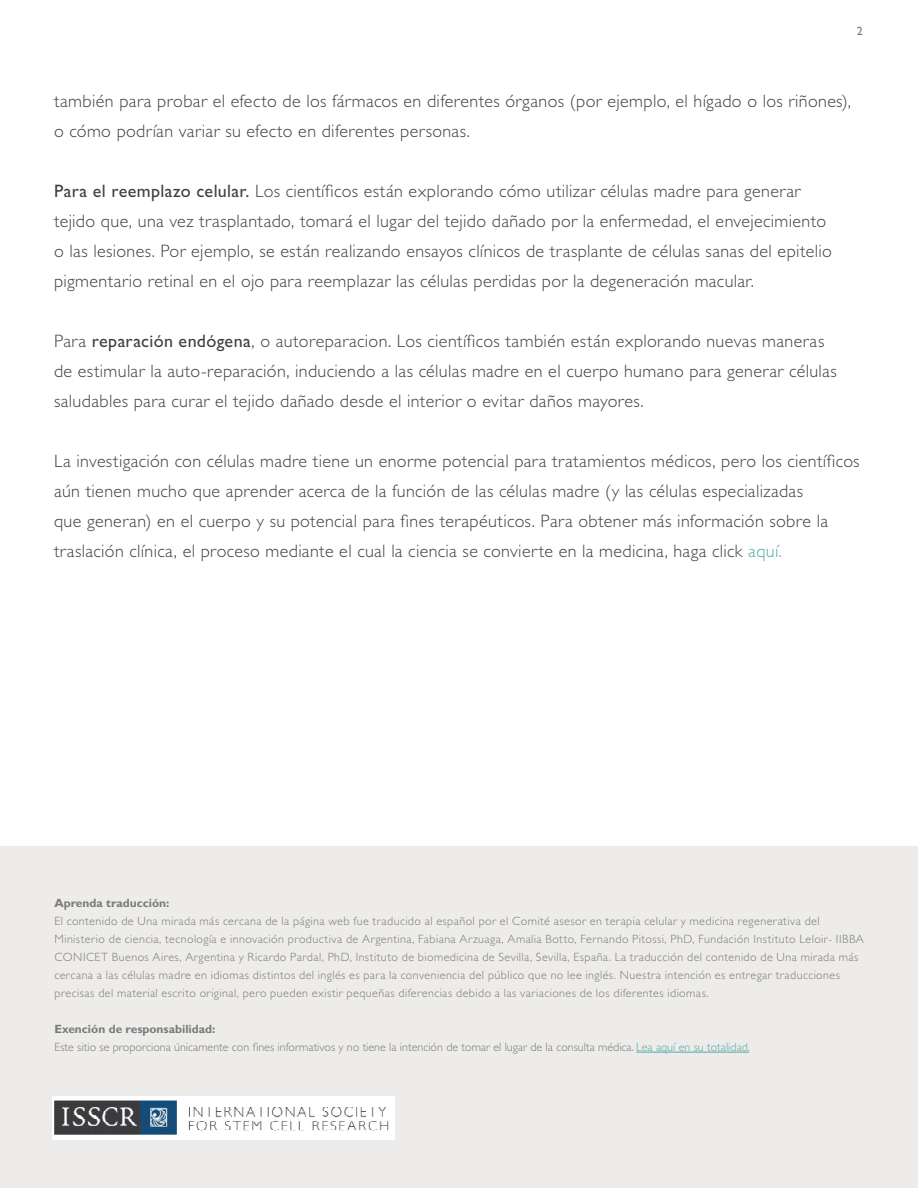
<style>
.page{position:relative;width:918px;height:1188px;background:#fff}
.page>*{position:absolute;margin:0;border:0;box-sizing:border-box;transform-origin:0 0}
.t1{font:300 18px/30px "Gill Sans Std";letter-spacing:.02em;color:#414042}
.t2{font:300 12px/18px "Gill Sans Std";letter-spacing:.035em;color:#797a79}
.t3{font:300 12px/18px "Gill Sans Std";color:#797a79}
.t4{font:700 12px "Gill Sans Std";color:#797a79}
.t5{font:12px "Gill Sans Std";color:#797a79}
.s1{font-weight:400}
.s2{color:#51aaa3}
.s3{font-weight:700}
</style>
<div class="page">
<div style="left:0;top:847px;width:918px;height:341px;background:#edeceb"></div>
<hr style="left:636px;top:1052px;width:113px;height:1px;background:#51aaa3">
<img style="left:52px;top:1096px;width:342px;height:43px">
<p class="t5" style="left:857px;top:24px;width:7px">2</p>
<p class="t1" style="left:54px;top:86px;width:799px">también para probar el efecto de los fármacos en diferentes órganos (por ejemplo, el hígado o los riñones), o cómo podrían variar su efecto en diferentes personas.</p>
<p class="t1" style="left:54px;top:176px;width:779px"><span class="s1">Para el reemplazo celular.</span> Los científicos están explorando cómo utilizar células madre para generar tejido que, una vez trasplantado, tomará el lugar del tejido dañado por la enfermedad, el envejecimiento o las lesiones. Por ejemplo, se están realizando ensayos clínicos de trasplante de células sanas del epitelio pigmentario retinal en el ojo para reemplazar las células perdidas por la degeneración macular.</p>
<p class="t1" style="left:54px;top:326px;width:784px">Para <span class="s1">reparación endógena</span>, o autoreparacion. Los científicos también están explorando nuevas maneras de estimular la auto-reparación, induciendo a las células madre en el cuerpo humano para generar células saludables para curar el tejido dañado desde el interior o evitar daños mayores.</p>
<p class="t1" style="left:54px;top:446px;width:807px">La investigación con células madre tiene un enorme potencial para tratamientos médicos, pero los científicos aún tienen mucho que aprender acerca de la función de las células madre (y las células especializadas<br>que generan) en el cuerpo y su potencial para fines terapéuticos. Para obtener más información sobre la traslación clínica, el proceso mediante el cual la ciencia se convierte en la medicina, haga click <span class="s2">aquí.</span></p>
<p class="t4" style="left:54px;top:896px;width:117px">Aprenda traducción:</p>
<p class="t2" style="left:54px;top:912px;width:811px">El contenido de Una mirada más cercana de la página web fue traducido al español por el Comité asesor en terapia celular y medicina regenerativa del Ministerio de ciencia, tecnología e innovación productiva de Argentina, Fabiana Arzuaga, Amalia Botto, Fernando Pitossi, PhD, Fundación Instituto Leloir- IIBBA CONICET Buenos Aires, Argentina y Ricardo Pardal, PhD, Instituto de biomedicina de Sevilla, Sevilla, España. La traducción del contenido de Una mirada más cercana a las células madre en idiomas distintos del inglés es para la conveniencia del público que no lee inglés. Nuestra intención es entregar traducciones precisas del material escrito original, pero pueden existir pequeñas diferencias debido a las variaciones de los diferentes idiomas.</p>
<p class="t3" style="left:54px;top:1020px;width:697px"><span class="s3">Exención de responsabilidad:<br></span>Este sitio se proporciona únicamente con fines informativos y no tiene la intención de tomar el lugar de la consulta médica. <span class="s2">Lea aquí en su totalidad.</span></p>
</div>
